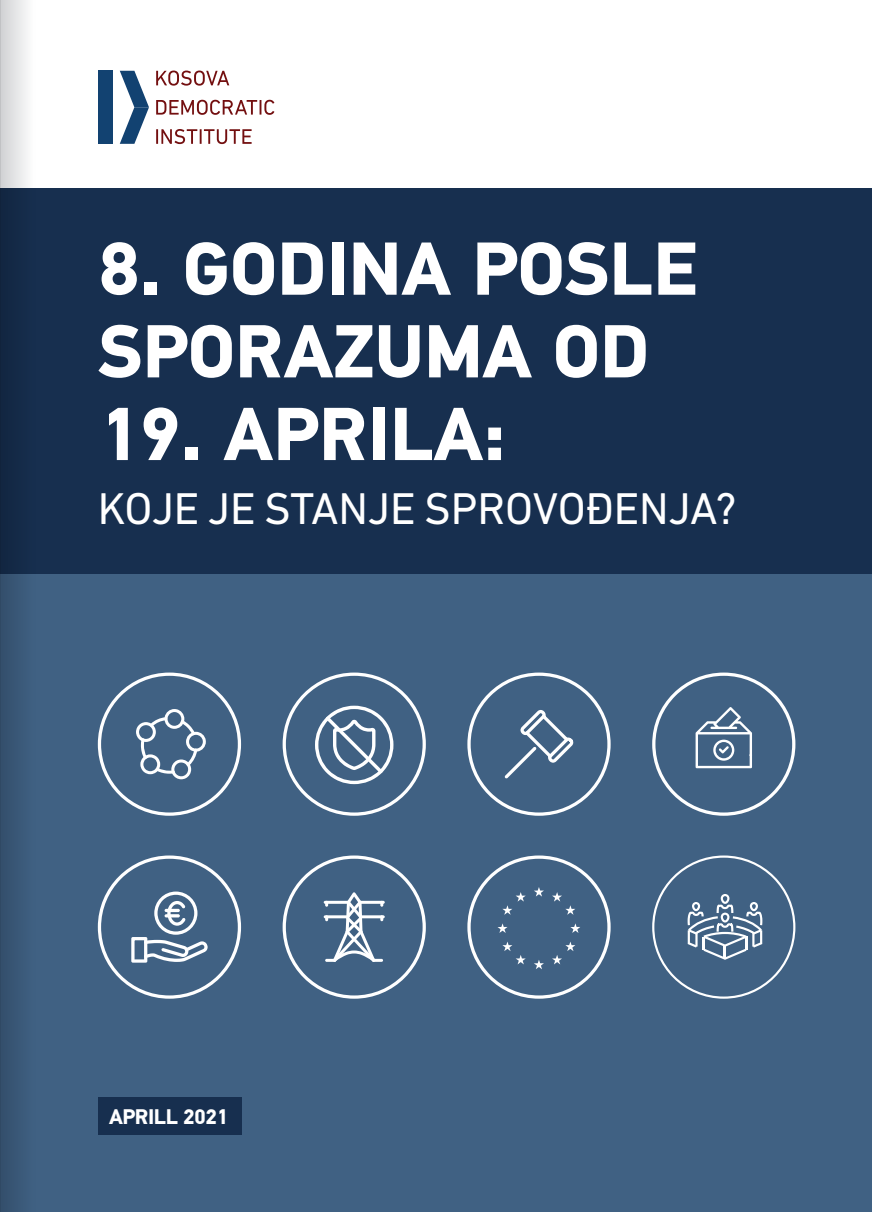
<style>
.page{position:relative;width:872px;height:1212px;background:#fff}
.page>*{position:absolute;margin:0;border:0;box-sizing:border-box;transform-origin:0 0}
.t1{font:700 75px/82.7px "PF Din Text Pro";color:#fff}
.t2{font:45.3px "DIN Next LT Pro";color:#fff}
.t3{font:700 21px "PF Din Text Pro";letter-spacing:-.02em;color:#fff}
</style>
<div class="page">
<div style="left:0;top:574px;width:872px;height:638px;background:#406183"></div>
<div style="left:98px;top:1097px;width:144px;height:37px;background:#172f4f"></div>
<div style="left:98px;top:71px;width:14px;height:73px;background:#124271"></div>
<svg style="left:120px;top:71px;width:29px;height:73px"></svg>
<svg style="left:156px;top:71px;width:73px;height:15px"></svg>
<svg style="left:156px;top:100px;width:118px;height:15px"></svg>
<svg style="left:156px;top:129px;width:96px;height:15px"></svg>
<svg style="left:98px;top:672px;width:143px;height:144px"></svg>
<svg style="left:283px;top:672px;width:143px;height:144px"></svg>
<svg style="left:467px;top:672px;width:143px;height:144px"></svg>
<svg style="left:652px;top:672px;width:143px;height:144px"></svg>
<svg style="left:98px;top:855px;width:143px;height:144px"></svg>
<svg style="left:283px;top:855px;width:143px;height:144px"></svg>
<svg style="left:467px;top:855px;width:143px;height:144px"></svg>
<svg style="left:652px;top:855px;width:143px;height:144px"></svg>
<div style="left:0;top:189px;width:872px;height:385px;background:#172f4f"></div>
<svg style="left:1px;top:0;width:35px;height:1212px"></svg>
<hr style="left:0;top:0;width:1px;height:1212px;background:#bcbdc0">
<p class="t1" style="left:98px;top:229px;width:600px">8. GODINA POSLE<br>SPORAZUMA OD</p>
<p class="t1" style="left:98px;top:395px;width:409px">19. APRILA:</p>
<p class="t2" style="left:98px;top:483px;width:640px">KOJE JE STANJE SPROVOĐENJA?</p>
<p class="t3" style="left:109px;top:1103px;width:120px">APRILL 2021</p>
</div>
